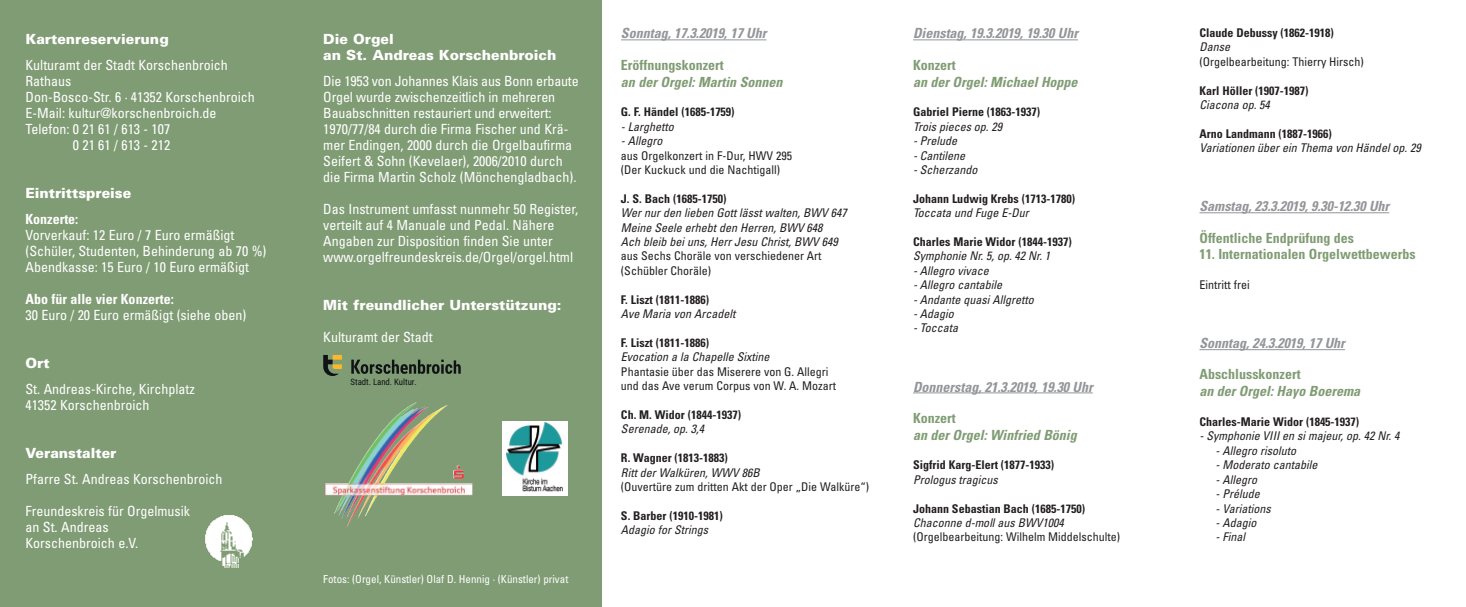
<style>
.page{position:relative;width:1466px;height:607px;background:#fff}
.page>*{position:absolute;margin:0;border:0;box-sizing:border-box;transform-origin:0 0}
.t1{font:condensed 14px/16px "Univers";color:#fff}
.t2{font:italic 700 condensed 14px "Univers";color:#939598}
.t3{font:900 14px/16px "Univers";color:#fff}
.t4{font:700 condensed 14px "Univers";color:#809c74}
.t5{font:italic 700 condensed 14px "Univers";color:#809c74}
.t6{font:700 condensed 14px "Univers";color:#fff}
.t7{font:italic condensed 12px/14.4px "Univers";color:#231f20}
.t8{font:700 condensed 12px "Univers";color:#231f20}
.t9{font:condensed 12px/14.4px "Univers";color:#231f20}
.t10{font:condensed 11px "Univers";color:#fff}
.t11{font:8.8px "Roboto Condensed";color:#101315}
</style>
<div class="page">
<div style="left:0;top:0;width:601px;height:607px;background:#809c74"></div>
<hr style="left:621px;top:40px;width:145px;height:1px;background:#939598">
<hr style="left:1199px;top:212px;width:190px;height:1px;background:#939598">
<hr style="left:1199px;top:349px;width:146px;height:1px;background:#939598">
<hr style="left:913px;top:40px;width:165px;height:1px;background:#939598">
<hr style="left:913px;top:392px;width:179px;height:1px;background:#939598">
<img style="left:401px;top:402px;width:24px;height:14px">
<img style="left:205px;top:515px;width:48px;height:53px">
<div style="left:502px;top:421px;width:66px;height:74px;background:#fff"></div>
<img style="left:506px;top:422px;width:57px;height:70px">
<svg style="left:323px;top:355px;width:138px;height:21px"></svg>
<p class="t3" style="left:26px;top:32px;width:145px">Kartenreservierung</p>
<p class="t1" style="left:26px;top:58px;width:204px">Kulturamt der Stadt Korschenbroich</p>
<p class="t1" style="left:26px;top:74px;width:47px">Rathaus</p>
<p class="t1" style="left:26px;top:90px;width:231px">Don-Bosco-Str. 6 · 41352 Korschenbroich</p>
<p class="t1" style="left:26px;top:106px;width:192px">E-Mail: kultur@korschenbroich.de</p>
<p class="t1" style="left:26px;top:122px;width:146px">Telefon: 0 21 61 / 613 - 107</p>
<p class="t1" style="left:73px;top:138px;width:99px">0 21 61 / 613 - 212</p>
<p class="t3" style="left:26px;top:186px;width:107px">Eintrittspreise</p>
<p class="t6" style="left:26px;top:214px;width:54px">Konzerte:</p>
<p class="t1" style="left:26px;top:228px;width:242px">Vorverkauf: 12 Euro / 7 Euro ermäßigt (Schüler, Studenten, Behinderung ab 70 %)<br>Abendkasse: 15 Euro / 10 Euro ermäßigt</p>
<p class="t6" style="left:26px;top:294px;width:150px">Abo für alle vier Konzerte:</p>
<p class="t1" style="left:26px;top:308px;width:222px">30 Euro / 20 Euro ermäßigt (siehe oben)</p>
<p class="t3" style="left:26px;top:356px;width:26px">Ort</p>
<p class="t1" style="left:26px;top:382px;width:171px">St. Andreas-Kirche, Kirchplatz<br>41352 Korschenbroich</p>
<p class="t3" style="left:26px;top:446px;width:92px">Veranstalter</p>
<p class="t1" style="left:26px;top:472px;width:198px">Pfarre St. Andreas Korschenbroich</p>
<p class="t1" style="left:26px;top:504px;width:166px">Freundeskreis für Orgelmusik an St. Andreas<br>Korschenbroich e.V.</p>
<p class="t3" style="left:323px;top:32px;width:235px">Die Orgel<br>an St. Andreas Korschenbroich</p>
<p class="t1" style="left:323px;top:74px;width:257px">Die 1953 von Johannes Klais aus Bonn erbaute Orgel wurde zwischenzeitlich in mehreren Bauabschnitten restauriert und erweitert:<br>1970/77/84 durch die Firma Fischer und Krä&shy;mer Endingen, 2000 durch die Orgelbaufirma Seifert &amp; Sohn (Kevelaer), 2006/2010 durch die Firma Martin Scholz (Mönchengladbach).</p>
<p class="t1" style="left:323px;top:202px;width:256px">Das Instrument umfasst nunmehr 50 Register, verteilt auf 4 Manuale und Pedal. Nähere Angaben zur Disposition finden Sie unter www.orgelfreundeskreis.de/Orgel/orgel.html</p>
<p class="t3" style="left:323px;top:298px;width:240px">Mit freundlicher Unterstützung:</p>
<p class="t1" style="left:323px;top:330px;width:111px">Kulturamt der Stadt</p>
<p class="t11" style="left:350px;top:375px;width:68px">Stadt. Land. Kultur.</p>
<p class="t10" style="left:323px;top:574px;width:247px">Fotos: (Orgel, Künstler) Olaf D. Hennig · (Künstler) privat</p>
<p class="t2" style="left:621px;top:28px;width:147px">Sonntag, 17.3.2019, 17 Uhr</p>
<p class="t4" style="left:621px;top:60px;width:104px">Eröffnungskonzert</p>
<p class="t5" style="left:621px;top:76px;width:163px">an der Orgel: Martin Sonnen</p>
<p class="t8" style="left:621px;top:108px;width:115px">G. F. Händel (1685-1759)</p>
<p class="t7" style="left:621px;top:120px;width:54px">- Larghetto</p>
<p class="t7" style="left:621px;top:135px;width:43px">- Allegro</p>
<p class="t9" style="left:621px;top:149px;width:173px">aus Orgelkonzert in F-Dur, HWV 295 (Der Kuckuck und die Nachtigall)</p>
<p class="t8" style="left:621px;top:194px;width:107px">J. S. Bach (1685-1750)</p>
<p class="t7" style="left:621px;top:207px;width:227px">Wer nur den lieben Gott lässt walten, BWV 647<br>Meine Seele erhebt den Herren, BWV 648<br>Ach bleib bei uns, Herr Jesu Christ, BWV 649</p>
<p class="t9" style="left:621px;top:250px;width:202px">aus Sechs Choräle von verschiedener Art (Schübler Choräle)</p>
<p class="t8" style="left:621px;top:295px;width:89px">F. Liszt (1811-1886)</p>
<p class="t7" style="left:621px;top:307px;width:116px">Ave Maria von Arcadelt</p>
<p class="t8" style="left:621px;top:338px;width:89px">F. Liszt (1811-1886)</p>
<p class="t7" style="left:621px;top:351px;width:150px">Evocation a la Chapelle Sixtine</p>
<p class="t9" style="left:621px;top:365px;width:217px">Phantasie über das Miserere von G. Allegri und das Ave verum Corpus von W. A. Mozart</p>
<p class="t8" style="left:621px;top:410px;width:122px">Ch. M. Widor (1844-1937)</p>
<p class="t7" style="left:621px;top:423px;width:85px">Serenade, op. 3,4</p>
<p class="t8" style="left:621px;top:453px;width:108px">R. Wagner (1813-1883)</p>
<p class="t7" style="left:621px;top:466px;width:140px">Ritt der Walküren, WWV 86B</p>
<p class="t9" style="left:621px;top:480px;width:250px">(Ouvertüre zum dritten Akt der Oper „Die Walküre“)</p>
<p class="t8" style="left:621px;top:511px;width:103px">S. Barber (1910-1981)</p>
<p class="t7" style="left:621px;top:523px;width:89px">Adagio for Strings</p>
<p class="t2" style="left:913px;top:28px;width:166px">Dienstag, 19.3.2019, 19.30 Uhr</p>
<p class="t4" style="left:913px;top:60px;width:44px">Konzert</p>
<p class="t5" style="left:913px;top:76px;width:166px">an der Orgel: Michael Hoppe</p>
<p class="t8" style="left:913px;top:108px;width:129px">Gabriel Pierne (1863-1937)</p>
<p class="t7" style="left:913px;top:120px;width:91px">Trois pieces op. 29</p>
<p class="t7" style="left:913px;top:135px;width:46px">- Prelude</p>
<p class="t7" style="left:913px;top:149px;width:54px">- Cantilene</p>
<p class="t7" style="left:913px;top:163px;width:66px">- Scherzando</p>
<p class="t8" style="left:913px;top:194px;width:164px">Johann Ludwig Krebs (1713-1780)</p>
<p class="t7" style="left:913px;top:207px;width:117px">Toccata und Fuge E-Dur</p>
<p class="t8" style="left:913px;top:237px;width:160px">Charles Marie Widor (1844-1937)</p>
<p class="t7" style="left:913px;top:250px;width:139px">Symphonie Nr. 5, op. 42 Nr. 1</p>
<p class="t7" style="left:913px;top:264px;width:77px">- Allegro vivace</p>
<p class="t7" style="left:913px;top:279px;width:91px">- Allegro cantabile</p>
<p class="t7" style="left:913px;top:293px;width:122px">- Andante quasi Allgretto</p>
<p class="t7" style="left:913px;top:307px;width:42px">- Adagio</p>
<p class="t7" style="left:913px;top:322px;width:47px">- Toccata</p>
<p class="t2" style="left:913px;top:381px;width:181px">Donnerstag, 21.3.2019, 19.30 Uhr</p>
<p class="t4" style="left:913px;top:412px;width:44px">Konzert</p>
<p class="t5" style="left:913px;top:429px;width:165px">an der Orgel: Winfried Bönig</p>
<p class="t8" style="left:913px;top:460px;width:143px">Sigfrid Karg-Elert (1877-1933)</p>
<p class="t7" style="left:913px;top:473px;width:86px">Prologus tragicus</p>
<p class="t8" style="left:913px;top:504px;width:174px">Johann Sebastian Bach (1685-1750)</p>
<p class="t7" style="left:913px;top:516px;width:152px">Chaconne d-moll aus BWV1004</p>
<p class="t9" style="left:913px;top:531px;width:209px">(Orgelbearbeitung: Wilhelm Middelschulte)</p>
<p class="t8" style="left:1199px;top:28px;width:136px">Claude Debussy (1862-1918)</p>
<p class="t7" style="left:1199px;top:41px;width:32px">Danse</p>
<p class="t9" style="left:1199px;top:55px;width:166px">(Orgelbearbeitung: Thierry Hirsch)</p>
<p class="t8" style="left:1199px;top:86px;width:111px">Karl Höller (1907-1987)</p>
<p class="t7" style="left:1199px;top:99px;width:72px">Ciacona op. 54</p>
<p class="t8" style="left:1199px;top:129px;width:134px">Arno Landmann (1887-1966)</p>
<p class="t7" style="left:1199px;top:142px;width:223px">Variationen über ein Thema von Händel op. 29</p>
<p class="t2" style="left:1199px;top:201px;width:191px">Samstag, 23.3.2019, 9.30-12.30 Uhr</p>
<p class="t4" style="left:1199px;top:232px;width:156px">Öffentliche Endprüfung des</p>
<p class="t4" style="left:1199px;top:249px;width:218px">11. Internationalen Orgelwettbewerbs</p>
<p class="t9" style="left:1199px;top:279px;width:52px">Eintritt frei</p>
<p class="t2" style="left:1199px;top:338px;width:147px">Sonntag, 24.3.2019, 17 Uhr</p>
<p class="t4" style="left:1199px;top:369px;width:103px">Abschlusskonzert</p>
<p class="t5" style="left:1199px;top:386px;width:162px">an der Orgel: Hayo Boerema</p>
<p class="t8" style="left:1199px;top:417px;width:161px">Charles-Marie Widor (1845-1937)</p>
<p class="t7" style="left:1199px;top:430px;width:201px">- Symphonie VIII en si majeur, op. 42 Nr. 4</p>
<p class="t7" style="left:1215px;top:444px;width:82px">- Allegro risoluto</p>
<p class="t7" style="left:1215px;top:459px;width:103px">- Moderato cantabile</p>
<p class="t7" style="left:1215px;top:473px;width:43px">- Allegro</p>
<p class="t7" style="left:1215px;top:487px;width:46px">- Prélude</p>
<p class="t7" style="left:1215px;top:502px;width:57px">- Variations</p>
<p class="t7" style="left:1215px;top:516px;width:42px">- Adagio</p>
<p class="t7" style="left:1215px;top:531px;width:31px">- Final</p>
</div>
